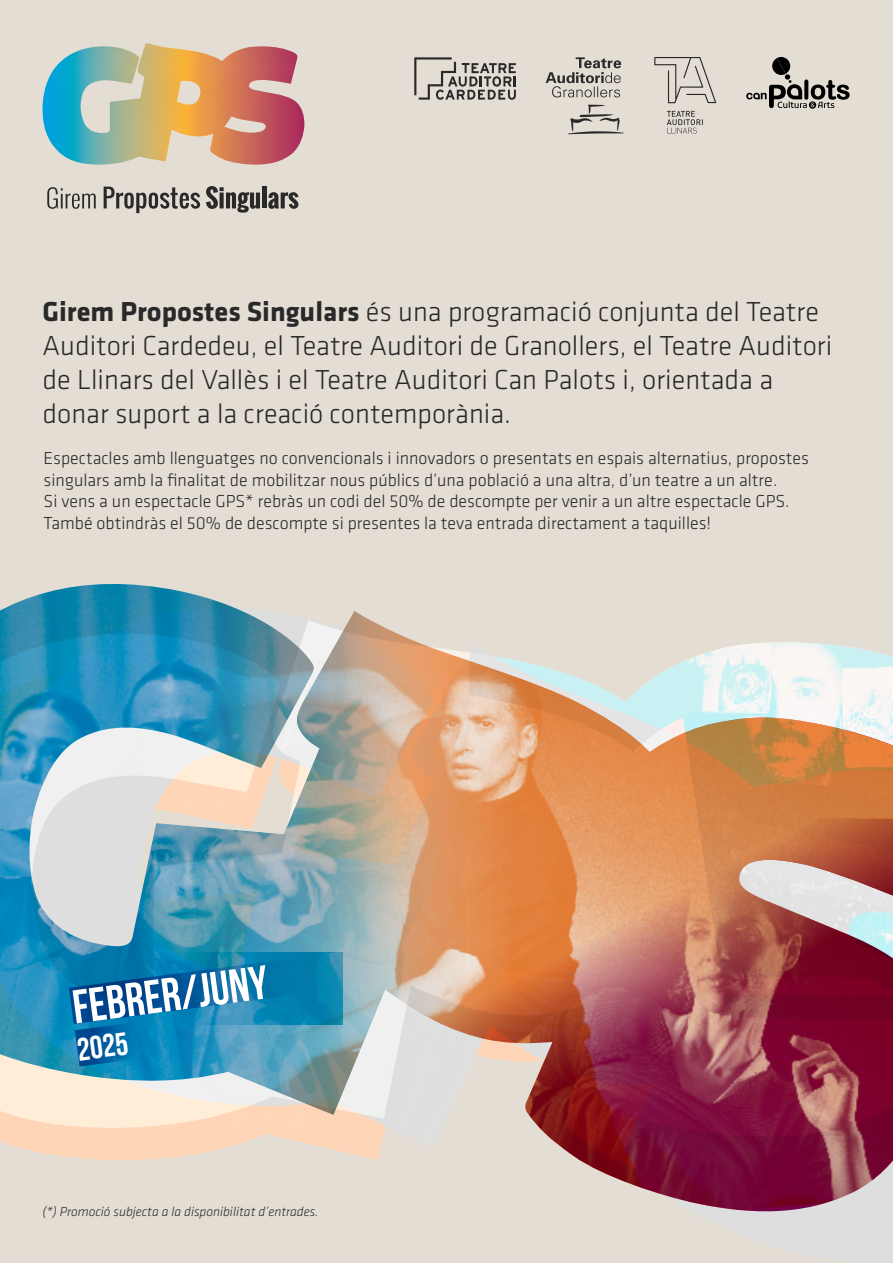
<style>
.page{position:relative;width:893px;height:1263px;background:#e4ddd3}
.page>*{position:absolute;margin:0;border:0;box-sizing:border-box;transform-origin:0 0}
.t1{font:47.4px "Bebas Neue";color:#fff}
.t2{font:32.25px "Bebas Neue";color:#fff}
.t3{font:300 28.5px/34.2px "Klavika";color:#29292a}
.t4{font:300 18px/21.6px "Klavika";color:#29292a}
.t5{font:italic 300 13.5px "Klavika";color:#29292a}
.s1{font-weight:700}
</style>
<div class="page">
<img style="left:43px;top:43px;width:261px;height:122px">
<svg style="left:47px;top:187px;width:49px;height:22px"></svg>
<svg style="left:104px;top:187px;width:96px;height:26px"></svg>
<svg style="left:206px;top:186px;width:54px;height:27px"></svg>
<hr style="left:262px;top:186px;width:4px;height:22px;background:#29292a">
<svg style="left:268px;top:192px;width:31px;height:17px"></svg>
<svg style="left:414px;top:57px;width:102px;height:43px"></svg>
<svg style="left:546px;top:57px;width:79px;height:77px"></svg>
<svg style="left:654px;top:57px;width:62px;height:77px"></svg>
<svg style="left:746px;top:57px;width:104px;height:52px"></svg>
<img style="left:702px;top:1217px;width:191px;height:25px">
<img style="left:0;top:584px;width:893px;height:576px">
<img style="left:395px;top:812px;width:498px;height:405px">
<svg style="left:69px;top:952px;width:273px;height:114px;background:#167bad"></svg>
<p class="t3" style="left:43px;top:295px;width:791px"><span class="s1">Girem Propostes Singulars</span> és una programació conjunta del Teatre Auditori Cardedeu, el Teatre Auditori de Granollers, el Teatre Auditori de Llinars del Vallès i el Teatre Auditori Can Palots i, orientada a donar suport a la creació contemporània.</p>
<p class="t4" style="left:44px;top:448px;width:767px">Espectacles amb llenguatges no convencionals i innovadors o presentats en espais alternatius, propostes singulars amb la finalitat de mobilitzar nous públics d’una població a una altra, d’un teatre a un altre.<br>Si vens a un espectacle GPS* rebràs un codi del 50% de descompte per venir a un altre espectacle GPS.<br>També obtindràs el 50% de descompte si presentes la teva entrada directament a taquilles!</p>
<h1 class="t1" style="left:70px;top:981px;width:198px;rotate:-7deg">FEBRER/JUNY</h1>
<h2 class="t2" style="left:75px;top:1032px;width:53px;rotate:-7deg">2025</h2>
<p class="t5" style="left:43px;top:1204px;width:277px">(*) Promoció subjecta a la disponibilitat d’entrades.</p>
</div>
